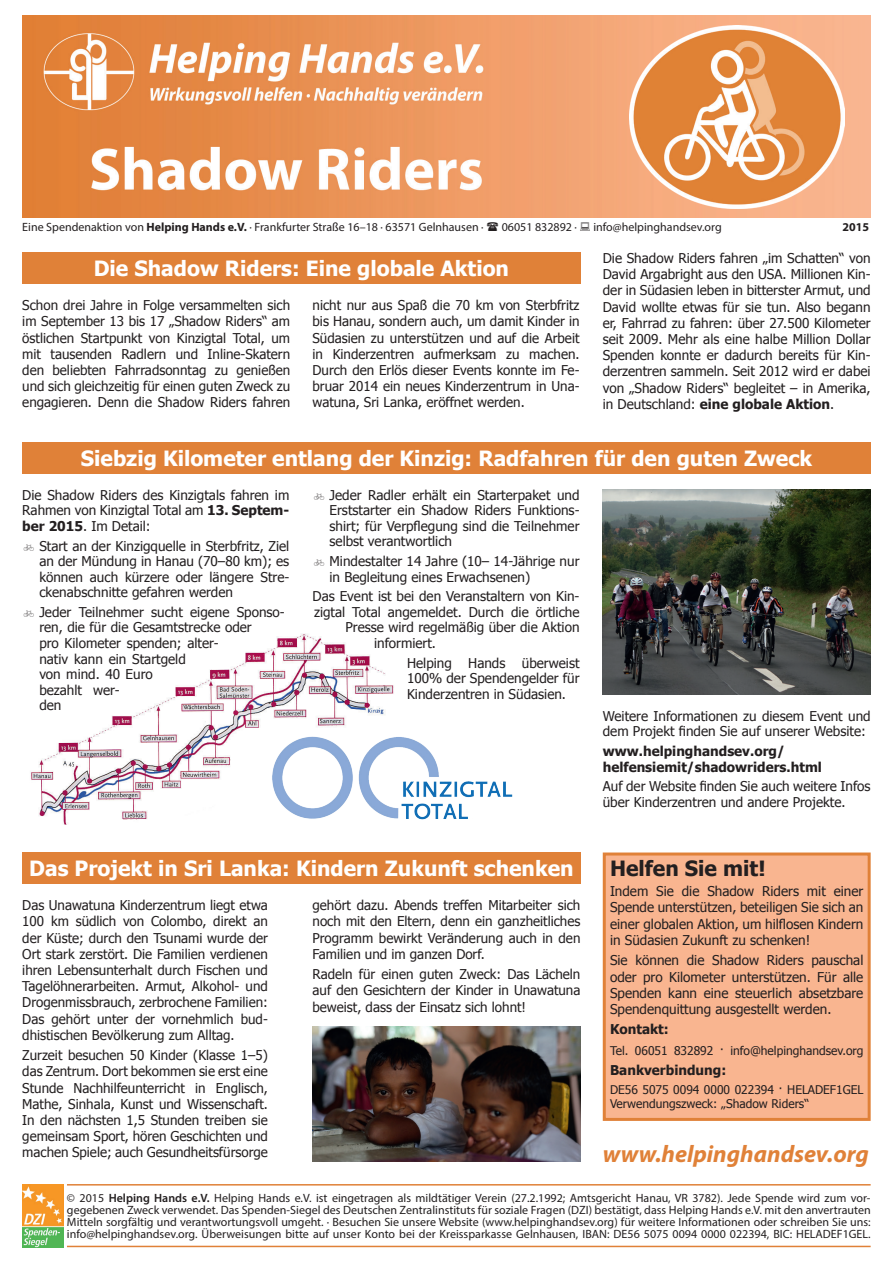
<style>
.page{position:relative;width:893px;height:1263px;background:#fff}
.page>*{position:absolute;margin:0;border:0;box-sizing:border-box;transform-origin:0 0}
.t1{font:italic 700 24px "Myriad Pro";color:#e08138}
.t2{font:700 21px "Tahoma";color:#fff}
.t3{font:700 21px "Tahoma";color:#231f20}
.t4{font:13.5px/16.2px "Tahoma";color:#231f20;text-align:justify}
.t5{font:700 13.5px/15.6px "Tahoma";color:#231f20}
.t6{font:12px/12px "Myriad Pro";color:#231f20;text-align:justify}
.t7{font:12px/14.4px "Tahoma";color:#231f20}
.t8{font:700 12px "Myriad Pro";color:#231f20}
.s1{font-weight:700}
.s2{font-weight:600}
</style>
<div class="page">
<img style="left:22px;top:16px;width:848px;height:202px">
<div style="left:22px;top:852px;width:558px;height:32px;background:#e08138"></div>
<div style="left:604px;top:854px;width:265px;height:265px;background:#f9b590"></div>
<div style="left:603px;top:852px;width:268px;height:269px;border:3px solid #e08138"></div>
<div style="left:22px;top:253px;width:558px;height:31px;background:#e08138"></div>
<div style="left:22px;top:442px;width:849px;height:32px;background:#e08138"></div>
<img style="left:31px;top:634px;width:363px;height:190px">
<img style="left:313px;top:1026px;width:267px;height:136px">
<img style="left:603px;top:489px;width:268px;height:206px">
<img style="left:629px;top:26px;width:215px;height:182px">
<img style="left:264px;top:729px;width:249px;height:90px">
<hr style="left:67px;top:1246px;width:804px;height:1px;background:#e08138">
<hr style="left:67px;top:1184px;width:804px;height:1px;background:#e08138">
<img style="left:22px;top:1184px;width:42px;height:63px">
<p class="t6" style="left:22px;top:221px;width:463px">Eine Spendenaktion von <span class="s1">Helping Hands e.V.</span> · Frankfurter Straße 16–18 · 63571 Gelnhausen ·</p>
<p class="t6" style="left:502px;top:221px;width:77px">06051 832892 ·</p>
<p class="t6" style="left:593px;top:221px;width:130px">info@helpinghandsev.org</p>
<p class="t8" style="left:842px;top:220px;width:28px">2015</p>
<h2 class="t2" style="left:94px;top:254px;width:417px">Die Shadow Riders: Eine globale Aktion</h2>
<p class="t4" style="left:22px;top:297px;width:269px">Schon drei Jahre in Folge versammelten sich im September 13 bis 17 „Shadow Riders“ am östlichen Startpunkt von Kinzigtal Total, um mit tausenden Radlern und Inline-Skatern den beliebten Fahrradsonntag zu genießen und sich gleichzeitig für einen guten Zweck zu engagieren. Denn die Shadow Riders fahren</p>
<p class="t4" style="left:313px;top:297px;width:269px">nicht nur aus Spaß die 70 km von Sterbfritz bis Hanau, sondern auch, um damit Kinder in Südasien zu unterstützen und auf die Arbeit in Kinderzentren aufmerksam zu machen.<br>Durch den Erlös dieser Events konnte im Fe&shy;bruar 2014 ein neues Kinderzentrum in Una&shy;watuna, Sri Lanka, eröffnet werden.</p>
<p class="t4" style="left:603px;top:249px;width:269px">Die Shadow Riders fahren „im Schatten“ von David Argabright aus den USA. Millionen Kin&shy;der in Südasien leben in bitterster Armut, und David wollte etwas für sie tun. Also begann er, Fahrrad zu fahren: über 27.500 Kilometer seit 2009. Mehr als eine halbe Million Dollar Spenden konnte er dadurch bereits für Kin&shy;derzentren sammeln. Seit 2012 wird er dabei von „Shadow Riders“ begleitet – in Amerika, in Deutschland: <span class="s1">eine globale Aktion</span>.</p>
<h2 class="t2" style="left:81px;top:443px;width:733px">Siebzig Kilometer entlang der Kinzig: Radfahren für den guten Zweck</h2>
<p class="t4" style="left:22px;top:486px;width:269px;line-height:15.6px">Die Shadow Riders des Kinzigtals fahren im Rahmen von Kinzigtal Total am <span class="s1">13. Septem&shy;ber 2015</span>. Im Detail:</p>
<p class="t4" style="left:39px;top:537px;width:252px;line-height:15.5px">Start an der Kinzigquelle in Sterbfritz, Ziel an der Mündung in Hanau (70–80 km); es können auch kürzere oder längere Stre&shy;ckenabschnitte gefahren werden</p>
<p class="t4" style="left:39px;top:604px;width:247px;line-height:15.6px;text-align:left">Jeder Teilnehmer sucht eigene Sponso&shy;ren, die für die Gesamtstrecke oder<br>pro Kilometer spenden; alter-<br>nativ kann ein Startgeld<br>von mind. 40 Euro<br>bezahlt wer-<br>den</p>
<p class="t4" style="left:330px;top:486px;width:252px;line-height:15.5px">Jeder Radler erhält ein Starterpaket und Erststarter ein Shadow Riders Funktions&shy;shirt; für Verpflegung sind die Teilnehmer selbst verantwortlich</p>
<p class="t4" style="left:330px;top:553px;width:251px;line-height:15.5px">Mindestalter 14 Jahre (10– 14-Jährige nur in Begleitung eines Erwachsenen)</p>
<p class="t4" style="left:313px;top:588px;width:268px">Das Event ist bei den Veranstaltern von Kin-</p>
<p class="t4" style="left:314px;top:603px;width:267px">zigtal Total angemeldet. Durch die örtliche</p>
<p class="t4" style="left:346px;top:619px;width:236px">Presse wird regelmäßig über die Aktion</p>
<p class="t4" style="left:374px;top:634px;width:63px">informiert.</p>
<p class="t4" style="left:407px;top:654px;width:174px;line-height:15.5px">Helping Hands überweist 100% der Spendengelder für Kinderzentren in Südasien.</p>
<p class="t4" style="left:603px;top:707px;width:269px;line-height:15.6px">Weitere Informationen zu diesem Event und dem Projekt finden Sie auf unserer Website:</p>
<p class="t5" style="left:603px;top:742px;width:221px">www.helpinghandsev.org/ helfensiemit/shadowriders.html</p>
<p class="t4" style="left:603px;top:778px;width:269px;line-height:15.6px">Auf der Website finden Sie auch weitere Infos über Kinderzentren und andere Projekte.</p>
<h2 class="t2" style="left:29px;top:854px;width:546px">Das Projekt in Sri Lanka: Kindern Zukunft schenken</h2>
<p class="t4" style="left:22px;top:896px;width:247px">Das Unawatuna Kinderzentrum liegt etwa 100 km südlich von Colombo, direkt an der Küste; durch den Tsunami wurde der Ort stark zerstört. Die Familien verdienen ihren Lebensunterhalt durch Fischen und Tagelöhnerarbeiten. Armut, Alkohol- und Drogenmissbrauch, zerbrochene Familien:<br>Das gehört unter der vornehmlich bud&shy;dhistischen Bevölkerung zum Alltag.</p>
<p class="t4" style="left:22px;top:1047px;width:247px">Zurzeit besuchen 50 Kinder (Klasse 1–5) das Zentrum. Dort bekommen sie erst eine Stunde Nachhilfeunterricht in Englisch, Mathe, Sinhala, Kunst und Wissenschaft.<br>In den nächsten 1,5 Stunden treiben sie gemeinsam Sport, hören Geschichten und machen Spiele; auch Gesundheitsfürsorge</p>
<p class="t4" style="left:313px;top:896px;width:269px">gehört dazu. Abends treffen Mitarbeiter sich noch mit den Eltern, denn ein ganzheitliches Programm bewirkt Veränderung auch in den Familien und im ganzen Dorf.</p>
<p class="t4" style="left:313px;top:966px;width:269px">Radeln für einen guten Zweck: Das Lächeln auf den Gesichtern der Kinder in Unawatuna beweist, dass der Einsatz sich lohnt!</p>
<h2 class="t3" style="left:610px;top:853px;width:157px">Helfen Sie mit!</h2>
<p class="t4" style="left:610px;top:883px;width:255px">Indem Sie die Shadow Riders mit einer Spende unterstützen, beteiligen Sie sich an einer globalen Aktion, um hilflosen Kindern in Südasien Zukunft zu schenken!</p>
<p class="t4" style="left:610px;top:952px;width:255px">Sie können die Shadow Riders pauschal oder pro Kilometer unterstützen. Für alle Spenden kann eine steuerlich absetzbare Spendenquittung ausgestellt werden.</p>
<p class="t5" style="left:610px;top:1021px;width:60px">Kontakt:</p>
<p class="t7" style="left:610px;top:1043px;width:255px">Tel. 06051 832892 · info@helpinghandsev.org</p>
<p class="t5" style="left:610px;top:1062px;width:118px">Bankverbindung:</p>
<p class="t7" style="left:610px;top:1082px;width:255px">DE56 5075 0094 0000 022394 · HELADEF1GEL<br>Verwendungszweck: „Shadow Riders“</p>
<h1 class="t1" style="left:603px;top:1138px;width:268px">www.helpinghandsev.org</h1>
<p class="t6" style="left:67px;top:1191px;width:805px">© 2015 <span class="s2">Helping Hands e.V.</span> Helping Hands e.V. ist eingetragen als mildtätiger Verein (27.2.1992; Amtsgericht Hanau, VR 3782). Jede Spende wird zum vor&shy;gegebenen Zweck verwendet. Das Spenden-Siegel des Deutschen Zentralinstituts für soziale Fragen (DZI) bestätigt, dass Helping Hands e.V. mit den anvertrauten Mitteln sorgfältig und verantwortungsvoll umgeht. · Besuchen Sie unsere Website (www.helpinghandsev.org) für weitere Informationen oder schreiben Sie uns: info@helpinghandsev.org. Überweisungen bitte auf unser Konto bei der Kreissparkasse Gelnhausen, IBAN: DE56 5075 0094 0000 022394, BIC: HELADEF1GEL.</p>
</div>
